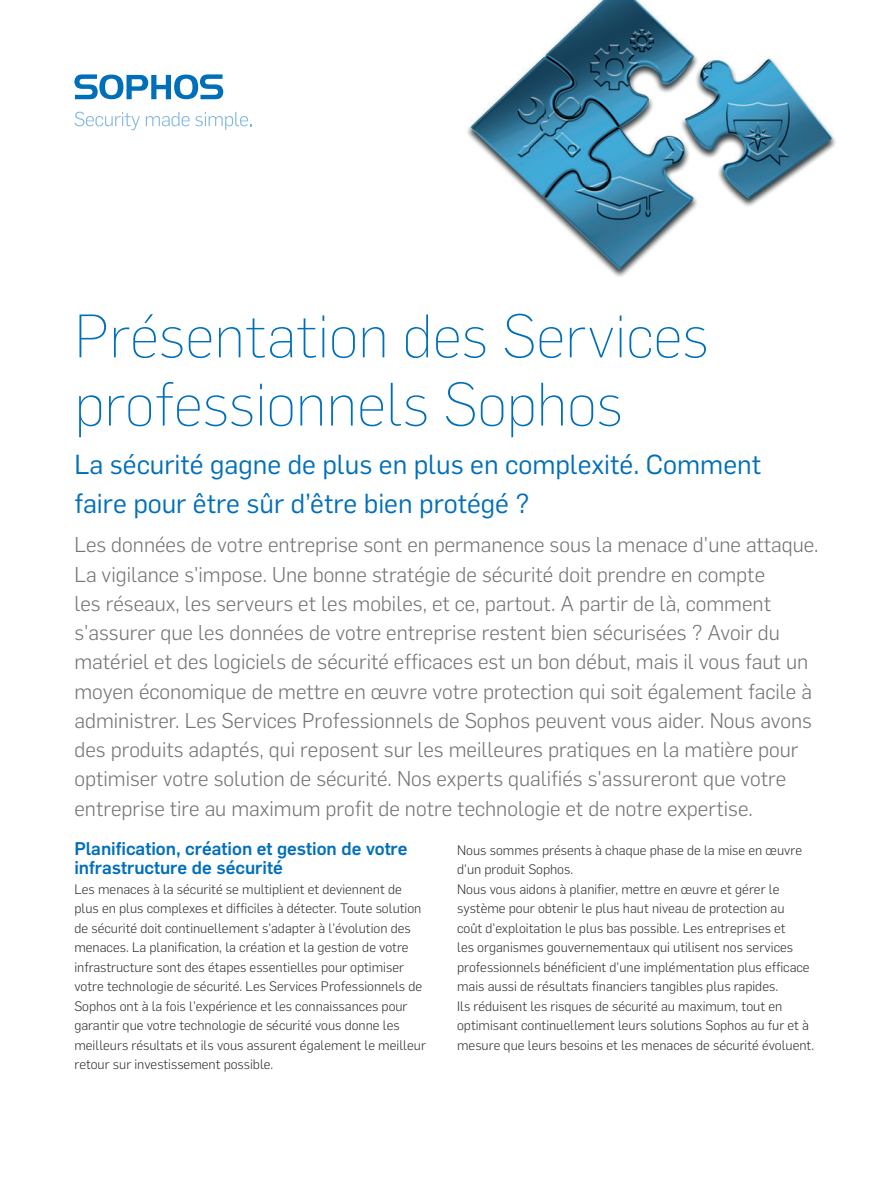
<style>
.page{position:relative;width:893px;height:1191px;background:#fff}
.page>*{position:absolute;margin:0;border:0;box-sizing:border-box;transform-origin:0 0}
.Title_2{font:200 60px/68.2px "Flama";color:#006fba}
.Intro_subheading{font:27px/39px "Flama";color:#006fba}
.Intro_copy{font:300 21px/29.2px "Flama";color:#737473}
.Subheading_1{font:500 18px/19.5px "Flama";color:#006fba}
.Body_Copy{font:300 13.5px/19.5px "Flama";color:#323332}
</style>
<div class="page">
<img style="left:467px;top:0;width:369px;height:277px">
<svg style="left:74px;top:112px;width:66px;height:18px"></svg>
<svg style="left:146px;top:112px;width:105px;height:18px"></svg>
<svg style="left:74px;top:74px;width:149px;height:25px"></svg>
<p class="Title_2" style="left:74px;top:299px;width:636px">Présentation des Services professionnels Sophos</p>
<p class="Intro_subheading" style="left:74px;top:443px;width:688px">La sécurité gagne de plus en plus en complexité. Comment faire pour être sûr d’être bien protégé ?</p>
<p class="Intro_copy" style="left:74px;top:529px;width:746px">Les données de votre entreprise sont en permanence sous la menace d'une attaque.<br>La vigilance s'impose. Une bonne stratégie de sécurité doit prendre en compte<br>les réseaux, les serveurs et les mobiles, et ce, partout. A partir de là, comment s'assurer que les données de votre entreprise restent bien sécurisées ? Avoir du matériel et des logiciels de sécurité efficaces est un bon début, mais il vous faut un moyen économique de mettre en œuvre votre protection qui soit également facile à administrer. Les Services Professionnels de Sophos peuvent vous aider. Nous avons des produits adaptés, qui reposent sur les meilleures pratiques en la matière pour optimiser votre solution de sécurité. Nos experts qualifiés s'assureront que votre entreprise tire au maximum profit de notre technologie et de notre expertise.</p>
<p class="Subheading_1" style="left:74px;top:837px;width:335px">Planification, création et gestion de votre infrastructure de sécurité</p>
<p class="Body_Copy" style="left:74px;top:878px;width:353px">Les menaces à la sécurité se multiplient et deviennent de plus en plus complexes et difficiles à détecter. Toute solution de sécurité doit continuellement s'adapter à l'évolution des menaces. La planification, la création et la gestion de votre infrastructure sont des étapes essentielles pour optimiser votre technologie de sécurité. Les Services Professionnels de Sophos ont à la fois l'expérience et les connaissances pour garantir que votre technologie de sécurité vous donne les meilleurs résultats et ils vous assurent également le meilleur retour sur investissement possible.</p>
<p class="Body_Copy" style="left:457px;top:839px;width:359px">Nous sommes présents à chaque phase de la mise en œuvre d'un produit Sophos.<br>Nous vous aidons à planifier, mettre en œuvre et gérer le système pour obtenir le plus haut niveau de protection au<br>coût d'exploitation le plus bas possible. Les entreprises et<br>les organismes gouvernementaux qui utilisent nos services professionnels bénéficient d'une implémentation plus efficace mais aussi de résultats financiers tangibles plus rapides.<br>Ils réduisent les risques de sécurité au maximum, tout en optimisant continuellement leurs solutions Sophos au fur et à mesure que leurs besoins et les menaces de sécurité évoluent.</p>
</div>
